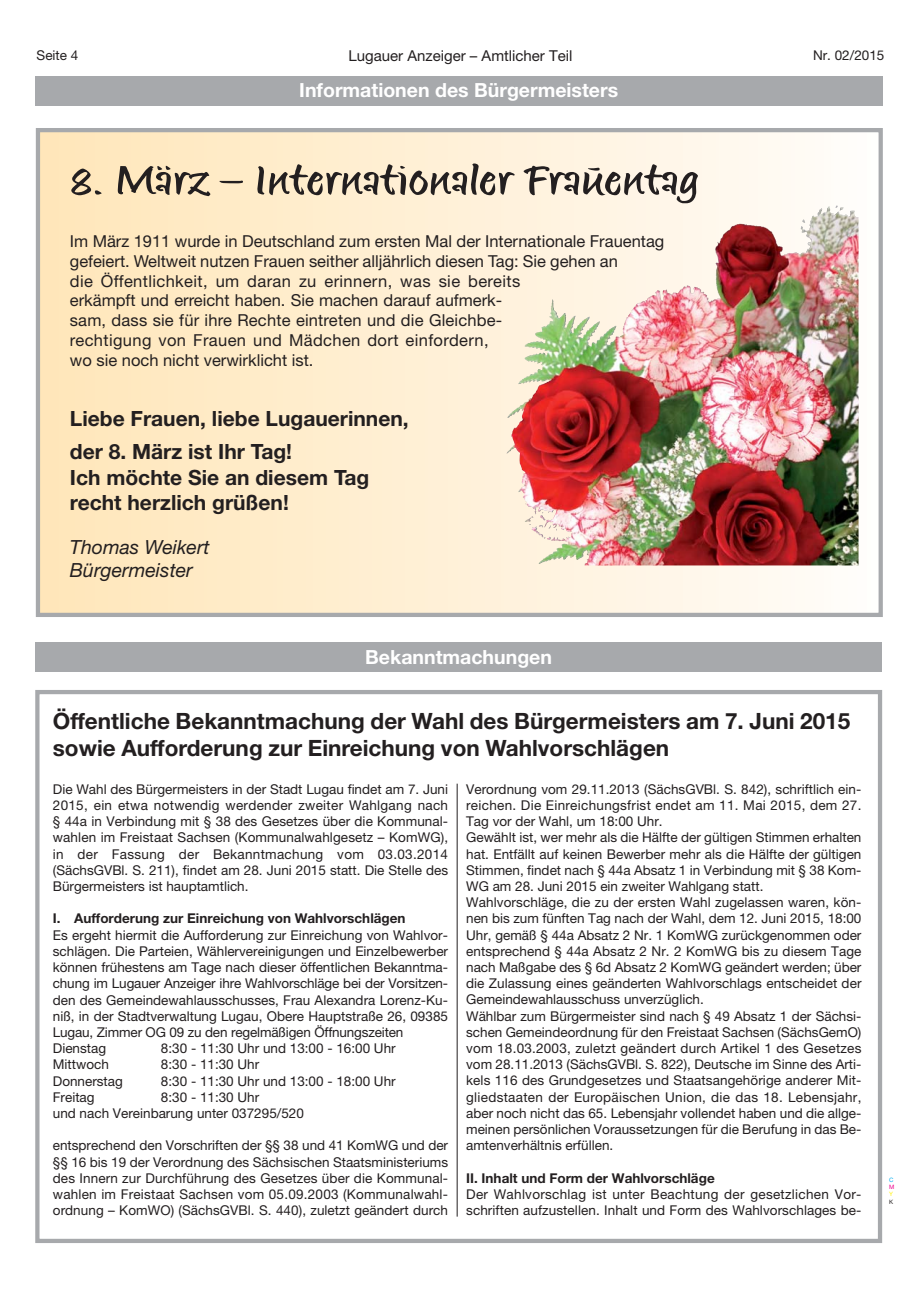
<style>
.page{position:relative;width:915px;height:1297px;background:#fff}
.page>*{position:absolute;margin:0;border:0;box-sizing:border-box;transform-origin:0 0}
.t1{font:39px "Matthia LT";color:#231f20;scale:1.35 1}
.t2{font:700 22.5px/27px "Helvetica Neue";color:#231f20}
.t3{font:700 21px/33.8px "Helvetica Neue";color:#231f20}
.t4{font:700 19.5px "Helvetica Neue";color:#fff}
.t5{font:italic 19.5px/23.4px "Helvetica Neue";color:#231f20}
.t6{font:16.5px/19.8px "Helvetica Neue";color:#231f20}
.t7{font:15px "Helvetica Neue";color:#231f20}
.t8{font:13.5px/16.2px "Helvetica Neue";color:#231f20}
.t9{font:700 13.5px "Helvetica Neue";color:#231f20}
.t10{font:6px "Helvetica Neue";color:#00adef}
.t11{font:6px "Helvetica Neue";color:#ec008c}
.t12{font:6px "Helvetica Neue";color:#fff200}
.t13{font:6px "Helvetica Neue";color:#231f20}
</style>
<div class="page">
<div style="left:35px;top:690px;width:846px;height:553px;border:4px solid #a7a9ac"></div>
<div style="left:35px;top:76px;width:846px;height:30px;background:#a7a9ac"></div>
<div style="left:35px;top:642px;width:846px;height:30px;background:#a7a9ac"></div>
<hr style="left:456px;top:784px;width:1px;height:432px;background:#231f20">
<div style="left:38px;top:130px;width:842px;height:485px;background:linear-gradient(to right,#ffe6b9,#fefbf9)"></div>
<div style="left:36px;top:128px;width:846px;height:489px;border:4px solid #a7a9ac"></div>
<img style="left:522px;top:217px;width:336px;height:348px">
<p class="t8" style="left:37px;top:48px;width:43px">Seite 4</p>
<p class="t7" style="left:348px;top:50px;width:225px">Lugauer Anzeiger – Amtlicher Teil</p>
<p class="t8" style="left:812px;top:48px;width:73px">Nr. 02/2015</p>
<h3 class="t4" style="left:299px;top:83px;width:320px">Informationen des Bürgermeisters</h3>
<h1 class="t1" style="left:70px;top:162px;width:467px">8. März – Internationaler Frauentag</h1>
<p class="t6" style="left:70px;top:233px;width:596px">Im März 1911 wurde in Deutschland zum ersten Mal der Internationale Frauentag gefeiert. Weltweit nutzen Frauen seither alljährlich diesen Tag: Sie gehen an<br>die Öffentlichkeit, um daran zu erinnern, was sie bereits<br>erkämpft und erreicht haben. Sie machen darauf aufmerk-<br>sam, dass sie für ihre Rechte eintreten und die Gleichbe-<br>rechtigung von Frauen und Mädchen dort einfordern,<br>wo sie noch nicht verwirklicht ist.</p>
<h3 class="t3" style="left:70px;top:403px;width:340px">Liebe Frauen, liebe Lugauerinnen, der 8. März ist Ihr Tag!</h3>
<h3 class="t3" style="left:70px;top:466px;width:301px;line-height:25.2px">Ich möchte Sie an diesem Tag recht herzlich grüßen!</h3>
<h3 class="t5" style="left:70px;top:537px;width:141px">Thomas Weikert<br>Bürgermeister</h3>
<h3 class="t4" style="left:365px;top:650px;width:188px">Bekanntmachungen</h3>
<h2 class="t2" style="left:53px;top:709px;width:798px">Öffentliche Bekanntmachung der Wahl des Bürgermeisters am 7. Juni 2015 sowie Aufforderung zur Einreichung von Wahlvorschlägen</h2>
<p class="t8" style="left:53px;top:782px;width:396px;text-align:justify">Die Wahl des Bürgermeisters in der Stadt Lugau findet am 7. Juni 2015, ein etwa notwendig werdender zweiter Wahlgang nach § 44a in Verbindung mit § 38 des Gesetzes über die Kommunal&shy;wahlen im Freistaat Sachsen (Kommunalwahlgesetz – KomWG), in der Fassung der Bekanntmachung vom 03.03.2014 (SächsGVBl. S. 211), findet am 28. Juni 2015 statt. Die Stelle des Bürgermeisters ist hauptamtlich.</p>
<p class="t9" style="left:53px;top:914px;width:354px">I. Aufforderung zur Einreichung von Wahlvorschlägen</p>
<p class="t8" style="left:53px;top:928px;width:396px">Es ergeht hiermit die Aufforderung zur Einreichung von Wahlvor&shy;schlägen. Die Parteien, Wählervereinigungen und Einzelbewerber können frühestens am Tage nach dieser öffentlichen Bekanntma&shy;chung im Lugauer Anzeiger ihre Wahlvorschläge bei der Vorsitzen&shy;den des Gemeindewahlausschusses, Frau Alexandra Lorenz-Ku&shy;niß, in der Stadtverwaltung Lugau, Obere Hauptstraße 26, 09385<br>Lugau, Zimmer OG 09 zu den regelmäßigen Öffnungszeiten Dienstag</p>
<p class="t8" style="left:161px;top:1042px;width:236px">8:30 - 11:30 Uhr und 13:00 - 16:00 Uhr</p>
<p class="t8" style="left:53px;top:1058px;width:57px">Mittwoch</p>
<p class="t8" style="left:161px;top:1058px;width:100px">8:30 - 11:30 Uhr</p>
<p class="t8" style="left:53px;top:1074px;width:71px">Donnerstag</p>
<p class="t8" style="left:161px;top:1074px;width:236px">8:30 - 11:30 Uhr und 13:00 - 18:00 Uhr</p>
<p class="t8" style="left:53px;top:1090px;width:43px">Freitag</p>
<p class="t8" style="left:53px;top:1090px;width:252px;text-indent:108px">8:30 - 11:30 Uhr<br>und nach Vereinbarung unter 037295/520</p>
<p class="t8" style="left:53px;top:1139px;width:396px;text-align:justify">entsprechend den Vorschriften der §§ 38 und 41 KomWG und der §§ 16 bis 19 der Verordnung des Sächsischen Staatsministeriums des Innern zur Durchführung des Gesetzes über die Kommunal&shy;wahlen im Freistaat Sachsen vom 05.09.2003 (Kommunalwahl&shy;ordnung – KomWO) (SächsGVBl. S. 440), zuletzt geändert durch</p>
<p class="t8" style="left:466px;top:782px;width:396px">Verordnung vom 29.11.2013 (SächsGVBl. S. 842), schriftlich ein&shy;reichen. Die Einreichungsfrist endet am 11. Mai 2015, dem 27.<br>Tag vor der Wahl, um 18:00 Uhr.<br>Gewählt ist, wer mehr als die Hälfte der gültigen Stimmen erhalten hat. Entfällt auf keinen Bewerber mehr als die Hälfte der gültigen Stimmen, findet nach § 44a Absatz 1 in Verbindung mit § 38 Kom-WG am 28. Juni 2015 ein zweiter Wahlgang statt.<br>Wahlvorschläge, die zu der ersten Wahl zugelassen waren, kön&shy;nen bis zum fünften Tag nach der Wahl, dem 12. Juni 2015, 18:00<br>Uhr, gemäß § 44a Absatz 2 Nr. 1 KomWG zurückgenommen oder entsprechend § 44a Absatz 2 Nr. 2 KomWG bis zu diesem Tage nach Maßgabe des § 6d Absatz 2 KomWG geändert werden; über die Zulassung eines geänderten Wahlvorschlags entscheidet der Gemeindewahlausschuss unverzüglich.<br>Wählbar zum Bürgermeister sind nach § 49 Absatz 1 der Sächsi&shy;schen Gemeindeordnung für den Freistaat Sachsen (SächsGemO) vom 18.03.2003, zuletzt geändert durch Artikel 1 des Gesetzes vom 28.11.2013 (SächsGVBl. S. 822), Deutsche im Sinne des Arti&shy;kels 116 des Grundgesetzes und Staatsangehörige anderer Mit&shy;gliedstaaten der Europäischen Union, die das 18. Lebensjahr, aber noch nicht das 65. Lebensjahr vollendet haben und die allge&shy;meinen persönlichen Voraussetzungen für die Berufung in das Be&shy;amtenverhältnis erfüllen.</p>
<p class="t9" style="left:466px;top:1173px;width:250px">II. Inhalt und Form der Wahlvorschläge</p>
<p class="t8" style="left:466px;top:1187px;width:396px">Der Wahlvorschlag ist unter Beachtung der gesetzlichen Vor&shy;schriften aufzustellen. Inhalt und Form des Wahlvorschlages be-</p>
<p class="t10" style="left:888px;top:1178px;width:6px">C</p>
<p class="t11" style="left:888px;top:1185px;width:7px">M</p>
<p class="t12" style="left:888px;top:1192px;width:5px">Y</p>
<p class="t13" style="left:888px;top:1199px;width:6px">K</p>
</div>
